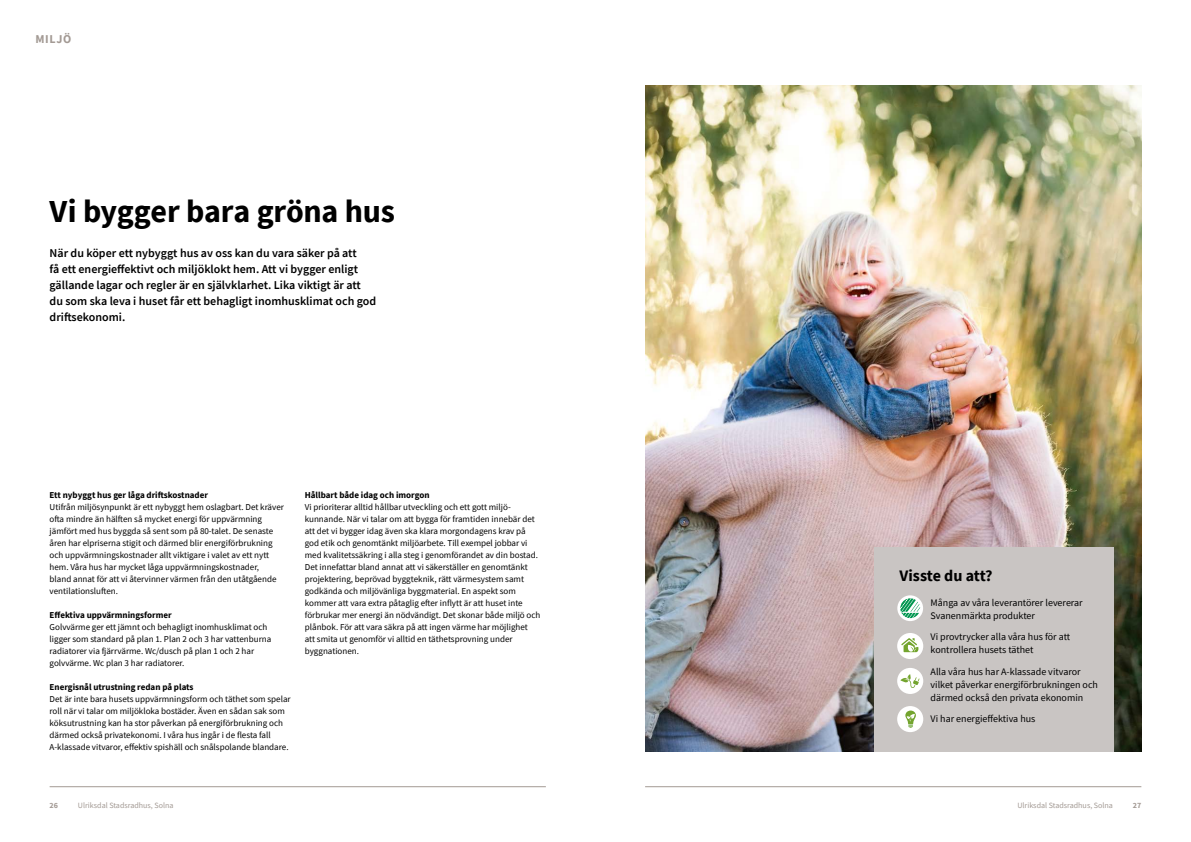
<style>
.page{position:relative;width:1191px;height:842px;background:#fff}
.page>*{position:absolute;margin:0;border:0;box-sizing:border-box;transform-origin:0 0}
.Rubrik_uppslag_32_32{font:700 32px "Source Sans Pro";letter-spacing:-.005em;color:#000}
.INGRESS{font:700 16px "Source Sans Pro";letter-spacing:-.01em;color:#000}
.Ingress_12_16{font:600 12px/16px "Source Sans Pro";color:#000}
.Kapitel{font:700 12px "Source Sans Pro";letter-spacing:.05em;color:#a39a94}
.INGRESS-2{font:10px/13px "Source Sans Pro";color:#000}
.Brödtext_9_12{font:9px/12px "Source Sans Pro";color:#000}
.Brödtextrubrik_9_12{font:700 9px "Source Sans Pro";color:#000}
.t1{font:8px "Source Sans Pro";color:#a39a94}
.t2{font:700 8px "Source Sans Pro";color:#a39a94}
</style>
<div class="page">
<hr style="left:645px;top:786px;width:496px;height:1px;background:#a39a94">
<hr style="left:50px;top:786px;width:496px;height:1px;background:#a39a94">
<img style="left:645px;top:85px;width:496px;height:666px">
<div style="left:874px;top:547px;width:240px;height:204px;background:#c9c5c3"></div>
<div style="left:897px;top:633px;width:26px;height:26px;background:#fff;border-radius:50%"></div>
<div style="left:897px;top:668px;width:26px;height:26px;background:#fff;border-radius:50%"></div>
<svg style="left:901px;top:638px;width:18px;height:15px"></svg>
<svg style="left:900px;top:674px;width:19px;height:14px"></svg>
<svg style="left:897px;top:595px;width:26px;height:26px"></svg>
<svg style="left:900px;top:598px;width:20px;height:20px"></svg>
<div style="left:897px;top:706px;width:26px;height:26px;background:#fff;border-radius:50%"></div>
<svg style="left:905px;top:710px;width:11px;height:18px"></svg>
<p class="Kapitel" style="left:35px;top:30px;width:37px">MILJÖ</p>
<p class="Rubrik_uppslag_32_32" style="left:50px;top:190px;width:347px">Vi bygger bara gröna hus</p>
<p class="Ingress_12_16" style="left:50px;top:245px;width:328px">När du köper ett nybyggt hus av oss kan du vara säker på att<br>få ett energieffektivt och miljöklokt hem. Att vi bygger enligt gällande lagar och regler är en självklarhet. Lika viktigt är att du som ska leva i huset får ett behagligt inomhusklimat och god driftsekonomi.</p>
<p class="Brödtextrubrik_9_12" style="left:50px;top:489px;width:160px">Ett nybyggt hus ger låga driftskostnader</p>
<p class="Brödtext_9_12" style="left:50px;top:501px;width:236px">Utifrån miljösynpunkt är ett nybyggt hem oslagbart. Det kräver ofta mindre än hälften så mycket energi för uppvärmning jämfört med hus byggda så sent som på 80-talet. De senaste åren har elpriserna stigit och därmed blir energiförbrukning och uppvärmningskostnader allt viktigare i valet av ett nytt hem. Våra hus har mycket låga uppvärmningskostnader,<br>bland annat för att vi återvinner värmen från den utåtgående ventilationsluften.</p>
<p class="Brödtextrubrik_9_12" style="left:50px;top:609px;width:124px">Effektiva uppvärmningsformer</p>
<p class="Brödtext_9_12" style="left:50px;top:621px;width:223px">Golvvärme ger ett jämnt och behagligt inomhusklimat och ligger som standard på plan 1. Plan 2 och 3 har vattenburna radiatorer via fjärrvärme. Wc/dusch på plan 1 och 2 har golvvärme. Wc plan 3 har radiatorer.</p>
<p class="Brödtextrubrik_9_12" style="left:50px;top:681px;width:145px">Energisnål utrustning redan på plats</p>
<p class="Brödtext_9_12" style="left:50px;top:693px;width:242px">Det är inte bara husets uppvärmningsform och täthet som spelar roll när vi talar om miljökloka bostäder. Även en sådan sak som köksutrustning kan ha stor påverkan på energiförbrukning och därmed också privatekonomi. I våra hus ingår i de flesta fall A-klassade vitvaror, effektiv spishäll och snålspolande blandare.</p>
<p class="Brödtextrubrik_9_12" style="left:305px;top:489px;width:126px">Hållbart både idag och imorgon</p>
<p class="Brödtext_9_12" style="left:305px;top:501px;width:237px">Vi prioriterar alltid hållbar utveckling och ett gott miljö&shy;kunnande. När vi talar om att bygga för framtiden innebär det att det vi bygger idag även ska klara morgondagens krav på god etik och genomtänkt miljöarbete. Till exempel jobbar vi med kvalitetssäkring i alla steg i genomförandet av din bostad.<br>Det innefattar bland annat att vi säkerställer en genomtänkt projektering, beprövad byggteknik, rätt värmesystem samt godkända och miljövänliga byggmaterial. En aspekt som kommer att vara extra påtaglig efter inflytt är att huset inte förbrukar mer energi än nödvändigt. Det skonar både miljö och plånbok. För att vara säkra på att ingen värme har möjlighet<br>att smita ut genomför vi alltid en täthetsprovning under byggnationen.</p>
<p class="INGRESS" style="left:899px;top:565px;width:95px">Visste du att?</p>
<p class="INGRESS-2" style="left:930px;top:596px;width:154px">Många av våra leverantörer levererar<br>Svanenmärkta produkter</p>
<p class="INGRESS-2" style="left:930px;top:630px;width:141px">Vi provtrycker alla våra hus för att kontrollera husets täthet</p>
<p class="INGRESS-2" style="left:930px;top:665px;width:169px">Alla våra hus har A-klassade vitvaror vilket påverkar energiförbrukningen och därmed också den privata ekonomin</p>
<p class="INGRESS-2" style="left:930px;top:712px;width:106px">Vi har energieffektiva hus</p>
<p class="t2" style="left:50px;top:800px;width:10px">26</p>
<p class="t1" style="left:78px;top:800px;width:97px">Ulriksdal Stadsradhus, Solna</p>
<p class="t1" style="left:1017px;top:800px;width:97px">Ulriksdal Stadsradhus, Solna</p>
<p class="t2" style="left:1132px;top:800px;width:10px">27</p>
</div>
